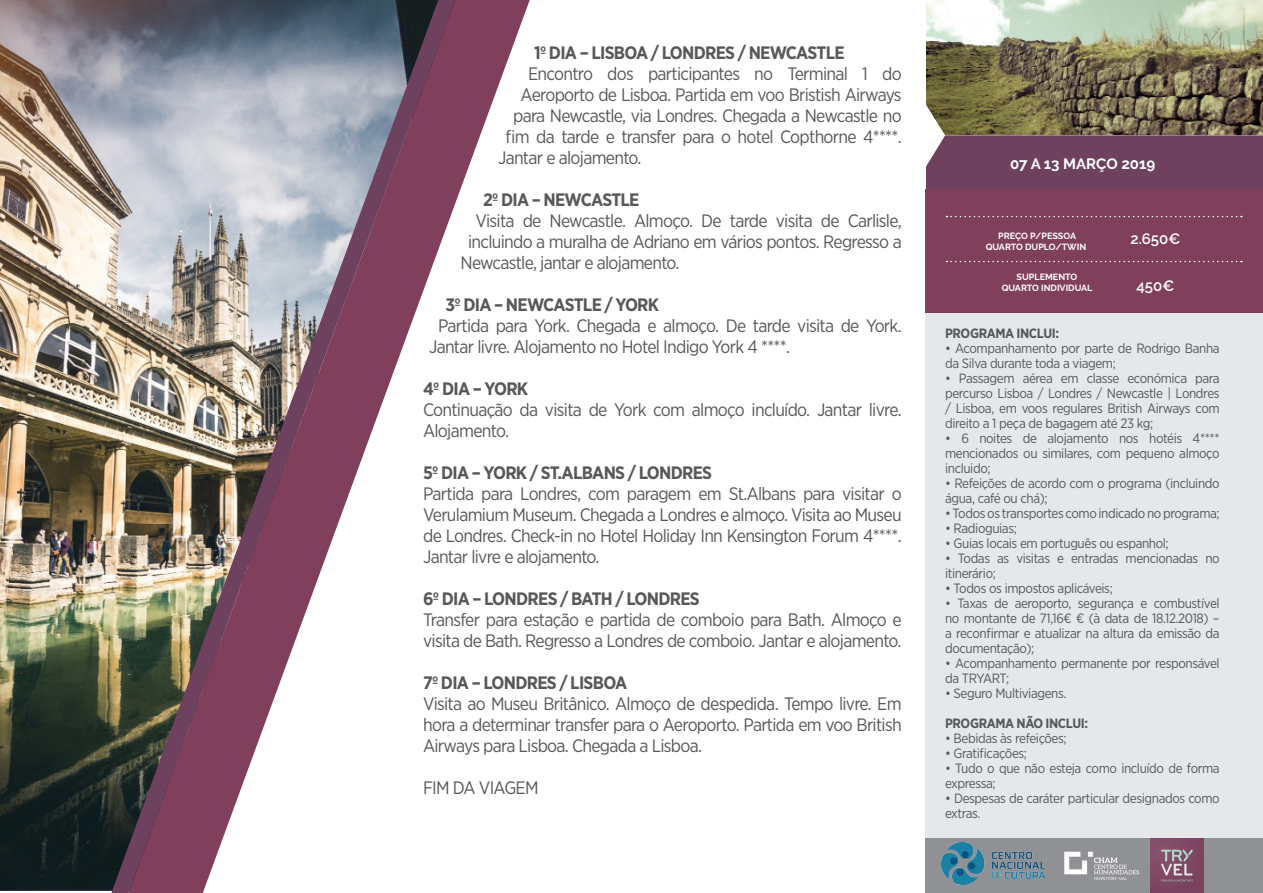
<style>
.page{position:relative;width:1263px;height:893px;background:#fff}
.page>*{position:absolute;margin:0;border:0;box-sizing:border-box;transform-origin:0 0}
.corpo{font:18px/21px "Gotham Narrow";letter-spacing:-.04em;color:#57585a}
.corpo-2{font:700 18px "Gotham Narrow";letter-spacing:-.04em;color:#57585a}
.data{font:700 15px "Raleway";color:#fff}
.data-2{font:600 15px "Raleway";color:#fff}
.corpo-3{font:13.5px/15px "Gotham Narrow";letter-spacing:-.03em;color:#57585a}
.corpo-4{font:700 13.5px "Gotham Narrow";letter-spacing:-.03em;color:#57585a}
.data-3{font:700 9px "Raleway";color:#fff}
</style>
<div class="page">
<div style="left:926px;top:313px;width:337px;height:580px;background:#e6e7e9"></div>
<div style="left:926px;top:839px;width:337px;height:54px;background:#8f9194"></div>
<img style="left:942px;top:842px;width:103px;height:43px">
<img style="left:1064px;top:851px;width:75px;height:29px">
<img style="left:0;top:0;width:111px;height:891px">
<img style="left:111px;top:0;width:17px;height:893px">
<img style="left:128px;top:0;width:402px;height:893px">
<img style="left:926px;top:0;width:337px;height:135px">
<div style="left:1150px;top:839px;width:53px;height:53px;background:#7d4662"></div>
<svg style="left:1161px;top:850px;width:32px;height:31px"></svg>
<div style="left:926px;top:135px;width:337px;height:54px;background:#6e425e"></div>
<div style="left:926px;top:189px;width:337px;height:124px;background:#80405c"></div>
<svg style="left:946px;top:261px;width:296px;height:1px"></svg>
<svg style="left:946px;top:216px;width:296px;height:1px"></svg>
<p class="corpo-2" style="left:534px;top:42px;width:312px">1º DIA – LISBOA / LONDRES / NEWCASTLE</p>
<p class="corpo" style="left:528px;top:63px;width:375px">Encontro dos participantes no Terminal 1 do</p>
<p class="corpo" style="left:521px;top:84px;width:382px">Aeroporto de Lisboa. Partida em voo Bristish Airways</p>
<p class="corpo" style="left:513px;top:105px;width:390px">para Newcastle, via Londres. Chegada a Newcastle no</p>
<p class="corpo" style="left:506px;top:126px;width:397px">fim da tarde e transfer para o hotel Copthorne 4****.</p>
<p class="corpo" style="left:498px;top:147px;width:145px">Jantar e alojamento.</p>
<p class="corpo-2" style="left:483px;top:189px;width:158px">2º DIA – NEWCASTLE</p>
<p class="corpo" style="left:476px;top:210px;width:427px">Visita de Newcastle. Almoço. De tarde visita de Carlisle,</p>
<p class="corpo" style="left:468px;top:231px;width:435px">incluindo a muralha de Adriano em vários pontos. Regresso a</p>
<p class="corpo" style="left:461px;top:252px;width:220px">Newcastle, jantar e alojamento.</p>
<p class="corpo-2" style="left:446px;top:294px;width:215px">3º DIA – NEWCASTLE / YORK</p>
<p class="corpo" style="left:429px;top:315px;width:474px;text-indent:9px">Partida para York. Chegada e almoço. De tarde visita de York.<br>Jantar livre. Alojamento no Hotel Indigo York 4 ****.</p>
<p class="corpo-2" style="left:423px;top:378px;width:107px">4º DIA – YORK</p>
<p class="corpo" style="left:423px;top:399px;width:480px">Continuação da visita de York com almoço incluído. Jantar livre.<br>Alojamento.</p>
<p class="corpo-2" style="left:423px;top:462px;width:290px">5º DIA – YORK / ST.ALBANS / LONDRES</p>
<p class="corpo" style="left:423px;top:483px;width:480px;text-align:justify">Partida para Londres, com paragem em St.Albans para visitar o Verulamium Museum. Chegada a Londres e almoço. Visita ao Museu de Londres. Check-in no Hotel Holiday Inn Kensington Forum 4****.<br>Jantar livre e alojamento.</p>
<p class="corpo-2" style="left:423px;top:588px;width:278px">6º DIA – LONDRES / BATH / LONDRES</p>
<p class="corpo" style="left:423px;top:609px;width:480px">Transfer para estação e partida de comboio para Bath. Almoço e visita de Bath. Regresso a Londres de comboio. Jantar e alojamento.</p>
<p class="corpo-2" style="left:423px;top:672px;width:206px">7º DIA – LONDRES / LISBOA</p>
<p class="corpo" style="left:423px;top:693px;width:480px;text-align:justify">Visita ao Museu Britânico. Almoço de despedida. Tempo livre. Em hora a determinar transfer para o Aeroporto. Partida em voo British Airways para Lisboa. Chegada a Lisboa.</p>
<p class="corpo" style="left:423px;top:777px;width:117px">FIM DA VIAGEM</p>
<p class="data" style="left:1010px;top:155px;width:147px">07 A 13 MARÇO 2019</p>
<p class="data-3" style="left:998px;top:231px;width:79px">PREÇO P/PESSOA</p>
<p class="data-3" style="left:986px;top:242px;width:102px">QUARTO DUPLO/TWIN</p>
<p class="data-3" style="left:1016px;top:272px;width:62px">SUPLEMENTO</p>
<p class="data-3" style="left:1002px;top:282px;width:92px">QUARTO INDIVIDUAL</p>
<p class="data-2" style="left:1130px;top:230px;width:51px">2.650€</p>
<p class="data-2" style="left:1136px;top:278px;width:39px">450€</p>
<p class="corpo-4" style="left:945px;top:325px;width:115px">PROGRAMA INCLUI:</p>
<p class="corpo-3" style="left:945px;top:341px;width:276px">• Acompanhamento por parte de Rodrigo Banha da Silva durante toda a viagem;</p>
<p class="corpo-3" style="left:945px;top:371px;width:276px;text-align:justify">• Passagem aérea em classe económica para percurso Lisboa / Londres / Newcastle | Londres / Lisboa, em voos regulares British Airways com direito a 1 peça de bagagem até 23 kg;</p>
<p class="corpo-3" style="left:945px;top:431px;width:276px;text-align:justify">• 6 noites de alojamento nos hotéis 4**** mencionados ou similares, com pequeno almoço incluido;</p>
<p class="corpo-3" style="left:945px;top:476px;width:276px">• Refeições de acordo com o programa (incluindo água, café ou chá);</p>
<p class="corpo-3" style="left:945px;top:506px;width:276px">• Todos os transportes como indicado no programa;</p>
<p class="corpo-3" style="left:945px;top:521px;width:73px">• Radioguias;</p>
<p class="corpo-3" style="left:945px;top:536px;width:225px">• Guias locais em português ou espanhol;</p>
<p class="corpo-3" style="left:945px;top:551px;width:276px">• Todas as visitas e entradas mencionadas no itinerário;</p>
<p class="corpo-3" style="left:945px;top:581px;width:169px">• Todos os impostos aplicáveis;</p>
<p class="corpo-3" style="left:945px;top:596px;width:276px;text-align:justify">• Taxas de aeroporto, segurança e combustível no montante de 71,16€ € (à data de 18.12.2018) – a reconfirmar e atualizar na altura da emissão da documentação);</p>
<p class="corpo-3" style="left:945px;top:656px;width:276px">• Acompanhamento permanente por responsável da TRYART;</p>
<p class="corpo-3" style="left:945px;top:686px;width:123px">• Seguro Multiviagens.</p>
<p class="corpo-4" style="left:945px;top:715px;width:144px">PROGRAMA NÃO INCLUI:</p>
<p class="corpo-3" style="left:945px;top:731px;width:123px">• Bebidas às refeições;</p>
<p class="corpo-3" style="left:945px;top:746px;width:83px">• Gratificações;</p>
<p class="corpo-3" style="left:945px;top:761px;width:276px">• Tudo o que não esteja como incluído de forma expressa;</p>
<p class="corpo-3" style="left:945px;top:791px;width:276px">• Despesas de caráter particular designados como extras.</p>
</div>
